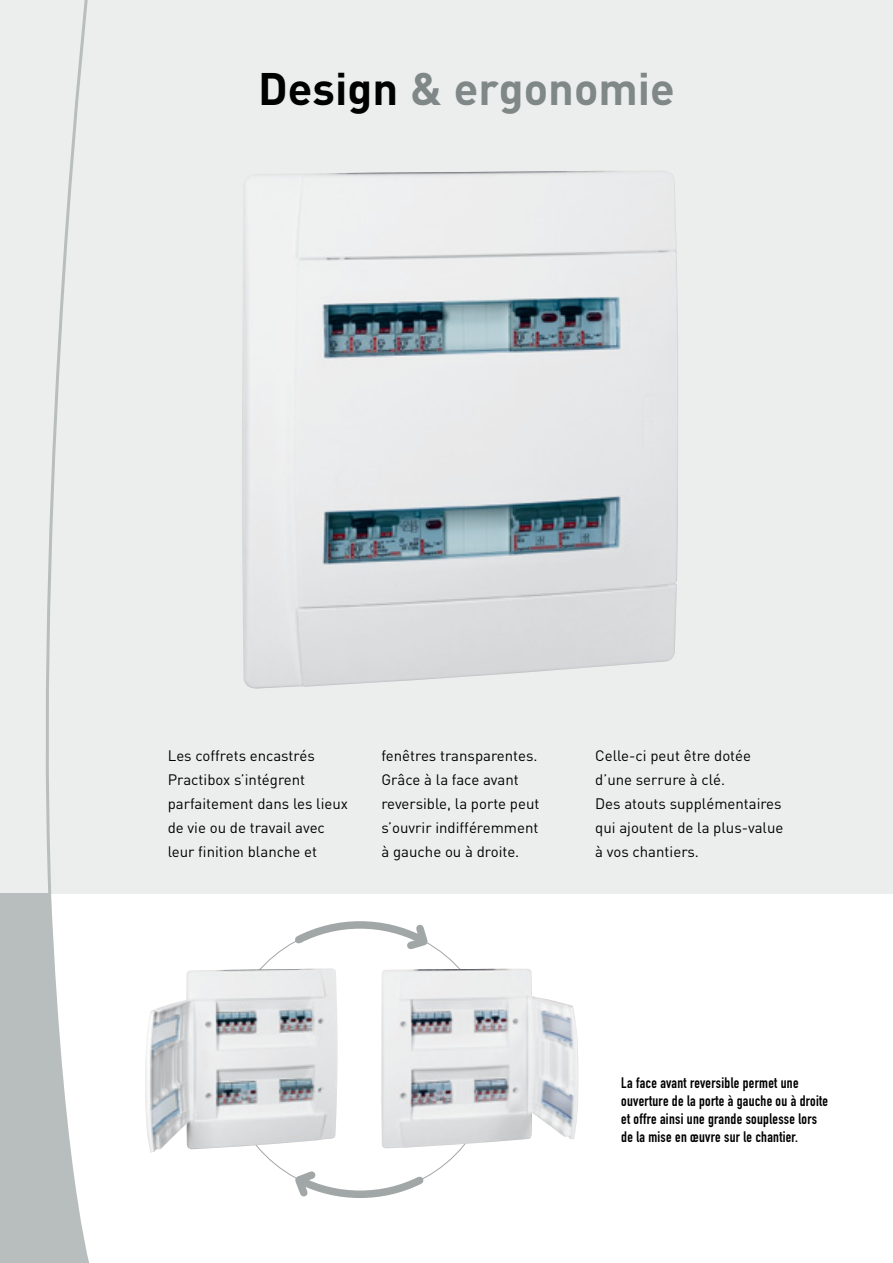
<style>
.page{position:relative;width:893px;height:1263px;background:#fff}
.page>*{position:absolute;margin:0;border:0;box-sizing:border-box;transform-origin:0 0}
.Normal_e{font:700 45px "DIN";color:#808787}
.t1{font:15px/24px "DIN";color:#000}
.t2{font:15px/18px "DIN Engschrift";letter-spacing:.02em;color:#000}
.s1{color:#000}
</style>
<div class="page">
<div style="left:0;top:0;width:893px;height:893px;background:#eceeee"></div>
<svg style="left:46px;top:0;width:42px;height:893px"></svg>
<svg style="left:0;top:893px;width:94px;height:370px"></svg>
<img style="left:145px;top:968px;width:192px;height:185px">
<img style="left:381px;top:968px;width:198px;height:180px">
<img style="left:242px;top:170px;width:436px;height:519px">
<svg style="left:289px;top:921px;width:144px;height:28px"></svg>
<svg style="left:289px;top:1171px;width:141px;height:27px"></svg>
<p class="Normal_e" style="left:258px;top:59px;width:418px"><span class="s1">Design</span> &amp; ergonomie</p>
<p class="t1" style="left:168px;top:744px;width:182px">Les coffrets encastrés<br>Practibox s’intégrent parfaitement dans les lieux de vie ou de travail avec</p>
<p class="t1" style="left:168px;top:840px;width:151px">leur finition blanche et</p>
<p class="t1" style="left:381px;top:744px;width:158px">fenêtres transparentes.</p>
<p class="t1" style="left:381px;top:768px;width:160px">Grâce à la face avant reversible, la porte peut s’ouvrir indifféremment à gauche ou à droite.</p>
<p class="t1" style="left:595px;top:744px;width:190px">Celle-ci peut être dotée d’une serrure à clé.<br>Des atouts supplémentaires qui ajoutent de la plus-value à vos chantiers.</p>
<p class="t2" style="left:621px;top:1073px;width:208px">La face avant reversible permet une ouverture de la porte à gauche ou à droite</p>
<p class="t2" style="left:621px;top:1109px;width:197px">et offre ainsi une grande souplesse lors de la mise en œuvre sur le chantier.</p>
</div>
